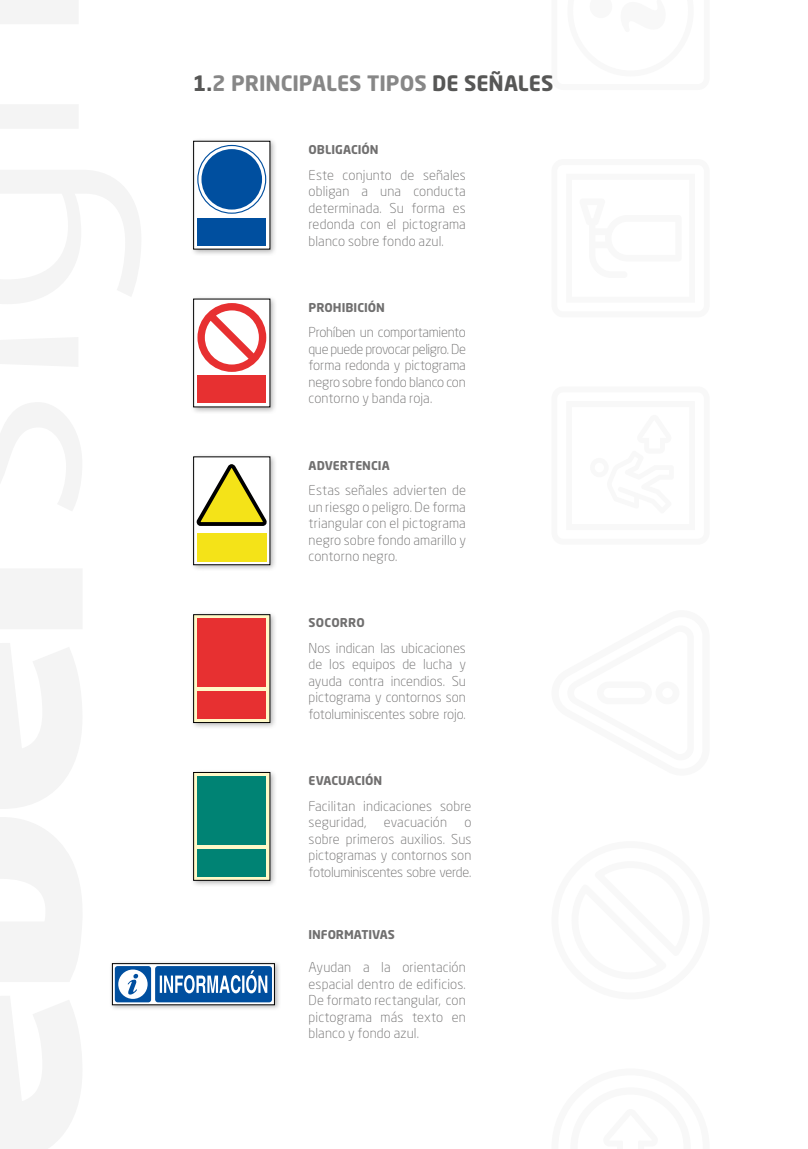
<style>
.page{position:relative;width:808px;height:1149px;background:#fff}
.page>*{position:absolute;margin:0;border:0;box-sizing:border-box;transform-origin:0 0}
.t1{font:700 21px "Neo Sans Std";color:#878787}
.t2{font:300 13.5px/16.5px "Neo Sans Std";letter-spacing:.005em;color:#706f6f;text-align:justify}
.t3{font:700 12px "Neo Sans Std";color:#706f6f}
.t4{font:700 12px "Neo Sans Std";letter-spacing:.02em;color:#706f6f}
.s1{color:#575756}
</style>
<div class="page">
<div style="left:190px;top:610px;width:87px;height:119px;background:#000;opacity:.3"></div>
<div style="left:194px;top:614px;width:76px;height:108px;background:#fff9c7"></div>
<div style="left:197px;top:690px;width:69px;height:28px;background:#e73031"></div>
<div style="left:197px;top:618px;width:69px;height:69px;background:#e73031"></div>
<div style="left:193px;top:614px;width:77px;height:108px;border:1px solid #000"></div>
<div style="left:190px;top:453px;width:87px;height:118px;background:#000;opacity:.3"></div>
<div style="left:194px;top:456px;width:76px;height:108px;background:#fff"></div>
<div style="left:197px;top:533px;width:69px;height:28px;background:#f4e318"></div>
<svg style="left:196px;top:464px;width:71px;height:62px"></svg>
<div style="left:190px;top:295px;width:87px;height:119px;background:#000;opacity:.3"></div>
<div style="left:194px;top:299px;width:76px;height:108px;background:#fff"></div>
<div style="left:197px;top:375px;width:69px;height:28px;background:#e73031"></div>
<svg style="left:197px;top:303px;width:69px;height:69px"></svg>
<div style="left:193px;top:299px;width:77px;height:108px;border:1px solid #000"></div>
<div style="left:190px;top:137px;width:87px;height:119px;background:#000;opacity:.3"></div>
<div style="left:194px;top:141px;width:76px;height:108px;background:#fff"></div>
<svg style="left:197px;top:145px;width:69px;height:69px"></svg>
<div style="left:197px;top:218px;width:69px;height:27px;background:#004f9f"></div>
<div style="left:193px;top:141px;width:77px;height:108px;border:1px solid #000"></div>
<div style="left:190px;top:768px;width:87px;height:119px;background:#000;opacity:.3"></div>
<div style="left:194px;top:772px;width:76px;height:108px;background:#fff9c7"></div>
<div style="left:197px;top:848px;width:69px;height:28px;background:#008374"></div>
<div style="left:197px;top:776px;width:69px;height:68px;background:#008374"></div>
<div style="left:193px;top:772px;width:77px;height:108px;border:1px solid #000"></div>
<div style="left:109px;top:959px;width:172px;height:52px;background:#000;opacity:.3"></div>
<svg style="left:112px;top:962px;width:163px;height:43px"></svg>
<svg style="left:0;top:996px;width:82px;height:152px"></svg>
<svg style="left:0;top:403px;width:82px;height:108px"></svg>
<div style="left:0;top:337px;width:78px;height:29px;background:#f4f4f4"></div>
<svg style="left:0;top:0;width:78px;height:128px"></svg>
<svg style="left:0;top:170px;width:141px;height:134px"></svg>
<svg style="left:0;top:643px;width:82px;height:165px"></svg>
<svg style="left:0;top:817px;width:82px;height:164px"></svg>
<div style="left:0;top:569px;width:82px;height:60px;background:#f4f4f4"></div>
<h1 class="t1" style="left:193px;top:70px;width:362px"><span class="s1">1.</span>2 PRINCIPALES TIPOS <span class="s1">DE SEÑALES</span></h1>
<p class="t3" style="left:309px;top:142px;width:72px">OBLIGACIÓN</p>
<p class="t2" style="left:309px;top:166px;width:159px">Este conjunto de señales obligan a una conducta determinada. Su forma es redonda con el pictograma blanco sobre fondo azul.</p>
<p class="t3" style="left:309px;top:299px;width:78px">PROHIBICIÓN</p>
<p class="t2" style="left:309px;top:324px;width:159px">Prohíben un comportamiento que puede provocar peligro. De forma redonda y pictograma negro sobre fondo blanco con contorno y banda roja.</p>
<p class="t3" style="left:309px;top:457px;width:83px">ADVERTENCIA</p>
<p class="t2" style="left:309px;top:481px;width:159px">Estas señales advierten de un riesgo o peligro. De forma triangular con el pictograma negro sobre fondo amarillo y contorno negro.</p>
<p class="t4" style="left:309px;top:615px;width:58px">SOCORRO</p>
<p class="t2" style="left:309px;top:639px;width:159px">Nos indican las ubicaciones de los equipos de lucha y ayuda contra incendios. Su pictograma y contornos son fotoluminiscentes sobre rojo.</p>
<p class="t3" style="left:309px;top:772px;width:75px">EVACUACIÓN</p>
<p class="t2" style="left:309px;top:797px;width:164px">Facilitan indicaciones sobre seguridad,</p>
<p class="t2" style="left:384px;top:813px;width:65px">evacuación</p>
<p class="t2" style="left:309px;top:813px;width:164px;text-indent:156px">o sobre primeros auxilios. Sus pictogramas y contornos son fotoluminiscentes sobre verde.</p>
<p class="t3" style="left:309px;top:926px;width:88px">INFORMATIVAS</p>
<p class="t2" style="left:309px;top:958px;width:159px">Ayudan a la orientación espacial dentro de edificios.<br>De formato rectangular, con pictograma más texto en blanco y fondo azul.</p>
</div>
